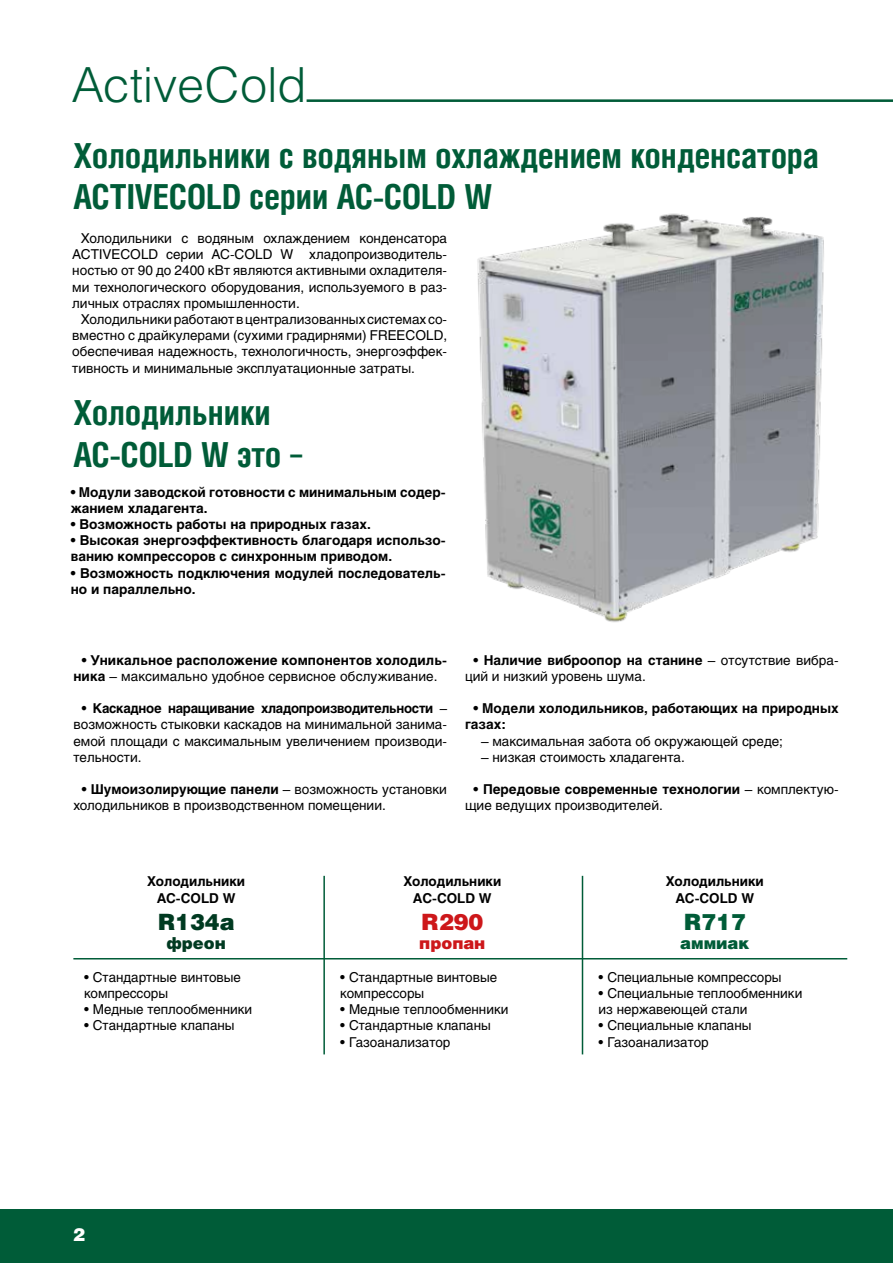
<style>
.page{position:relative;width:893px;height:1263px;background:#fff}
.page>*{position:absolute;margin:0;border:0;box-sizing:border-box;transform-origin:0 0}
.t1{font:300 48.45px "Helios";color:#005c38}
.t2{font:700 34.5px/41.4px "Helios Cond";color:#005c38}
.t3{font:900 22.5px "Helios";color:#003a21}
.t4{font:900 22.5px "Helios";color:#cd171a}
.t5{font:900 22.5px "Helios";color:#005c38}
.t6{font:900 18px "Helios";color:#fff}
.t7{font:900 16.5px "Helios";color:#cd171a}
.t8{font:900 16.5px "Helios";color:#005c38}
.t9{font:900 16.5px "Helios";color:#003a21}
.t10{font:13.5px/16.2px "Helios";color:#000}
.t11{font:700 13.5px/16.2px "Helios";color:#000}
.s1{font-weight:400}
.s2{font-weight:700}
</style>
<div class="page">
<div style="left:0;top:1209px;width:893px;height:54px;background:#005c38"></div>
<hr style="left:307px;top:99px;width:586px;height:3px;background:#005c38">
<img style="left:477px;top:213px;width:347px;height:409px">
<hr style="left:73px;top:958px;width:774px;height:1px;background:#005c38">
<hr style="left:323px;top:876px;width:2px;height:178px;background:#005c38">
<hr style="left:582px;top:876px;width:1px;height:178px;background:#005c38">
<h1 class="t1" style="left:72px;top:56px;width:235px">ActiveCold</h1>
<h2 class="t2" style="left:73px;top:135px;width:747px">Холодильники с водяным охлаждением конденсатора<br>ACTIVECOLD серии AC-COLD W</h2>
<p class="t10" style="left:72px;top:230px;width:376px;text-align:justify;text-indent:9px">Холодильники с водяным охлаждением конденсатора ACTIVECOLD серии AC-COLD W хладопроизводитель&shy;ностью от 90 до 2400 кВт являются активными охладителя&shy;ми технологического оборудования, используемого в раз&shy;личных отраслях промышленности.</p>
<p class="t10" style="left:72px;top:311px;width:376px;text-align:justify;text-indent:9px">Холодильники работают в централизованных системах со&shy;вместно с драйкулерами (сухими градирнями) FREECOLD, обеспечивая надежность, технологичность, энергоэффек&shy;тивность и минимальные эксплуатационные затраты.</p>
<h2 class="t2" style="left:73px;top:392px;width:231px">Холодильники<br>AC-COLD W это –</h2>
<p class="t11" style="left:71px;top:484px;width:376px">• Модули заводской готовности с минимальным содер&shy;жанием хладагента.</p>
<p class="t11" style="left:71px;top:516px;width:301px">• Возможность работы на природных газах.</p>
<p class="t11" style="left:71px;top:532px;width:376px">• Высокая энергоэффективность благодаря использо&shy;ванию компрессоров с синхронным приводом.</p>
<p class="t11" style="left:71px;top:565px;width:376px">• Возможность подключения модулей последователь&shy;но и параллельно.</p>
<p class="t11" style="left:73px;top:652px;width:375px;text-indent:9px">• Уникальное расположение компонентов холодиль&shy;ника <span class="s1">– максимально удобное сервисное обслуживание.</span></p>
<p class="t10" style="left:73px;top:700px;width:375px;text-align:justify;text-indent:9px"><span class="s2">• Каскадное наращивание хладопроизводительности</span> – возможность стыковки каскадов на минимальной занима&shy;емой площади с максимальным увеличением производи&shy;тельности.</p>
<p class="t10" style="left:73px;top:781px;width:375px;text-indent:9px"><span class="s2">• Шумоизолирующие панели</span> – возможность установки холодильников в производственном помещении.</p>
<p class="t10" style="left:465px;top:652px;width:375px;text-indent:9px"><span class="s2">• Наличие виброопор на станине</span> – отсутствие вибра&shy;ций и низкий уровень шума.</p>
<p class="t11" style="left:465px;top:700px;width:375px;text-indent:9px">• Модели холодильников, работающих на природных газах:</p>
<p class="t10" style="left:481px;top:733px;width:303px">– максимальная забота об окружающей среде;</p>
<p class="t10" style="left:481px;top:749px;width:205px">– низкая стоимость хладагента.</p>
<p class="t10" style="left:465px;top:781px;width:375px;text-indent:9px"><span class="s2">• Передовые современные технологии</span> – комплектую&shy;щие ведущих производителей.</p>
<p class="t11" style="left:147px;top:873px;width:99px;text-align:center">Холодильники<br>AC-COLD W</p>
<h3 class="t3" style="left:158px;top:907px;width:78px">R134a</h3>
<p class="t9" style="left:166px;top:933px;width:61px">фреон</p>
<p class="t10" style="left:84px;top:969px;width:158px">• Стандартные винтовые компрессоры</p>
<p class="t10" style="left:84px;top:1001px;width:170px">• Медные теплообменники</p>
<p class="t10" style="left:84px;top:1017px;width:152px">• Стандартные клапаны</p>
<h3 class="t6" style="left:73px;top:1223px;width:14px">2</h3>
<p class="t11" style="left:403px;top:873px;width:99px;text-align:center">Холодильники<br>AC-COLD W</p>
<h3 class="t4" style="left:421px;top:907px;width:64px">R290</h3>
<p class="t7" style="left:419px;top:933px;width:68px">пропан</p>
<p class="t10" style="left:340px;top:969px;width:158px">• Стандартные винтовые компрессоры</p>
<p class="t10" style="left:340px;top:1001px;width:170px">• Медные теплообменники</p>
<p class="t10" style="left:340px;top:1017px;width:152px">• Стандартные клапаны</p>
<p class="t10" style="left:340px;top:1033px;width:112px">• Газоанализатор</p>
<p class="t11" style="left:666px;top:873px;width:99px;text-align:center">Холодильники<br>AC-COLD W</p>
<h3 class="t5" style="left:684px;top:907px;width:64px">R717</h3>
<p class="t8" style="left:680px;top:933px;width:71px">аммиак</p>
<p class="t10" style="left:599px;top:969px;width:185px">• Специальные компрессоры</p>
<p class="t10" style="left:599px;top:985px;width:205px">• Специальные теплообменники из нержавеющей стали</p>
<p class="t10" style="left:599px;top:1017px;width:154px">• Специальные клапаны</p>
<p class="t10" style="left:599px;top:1033px;width:112px">• Газоанализатор</p>
</div>
